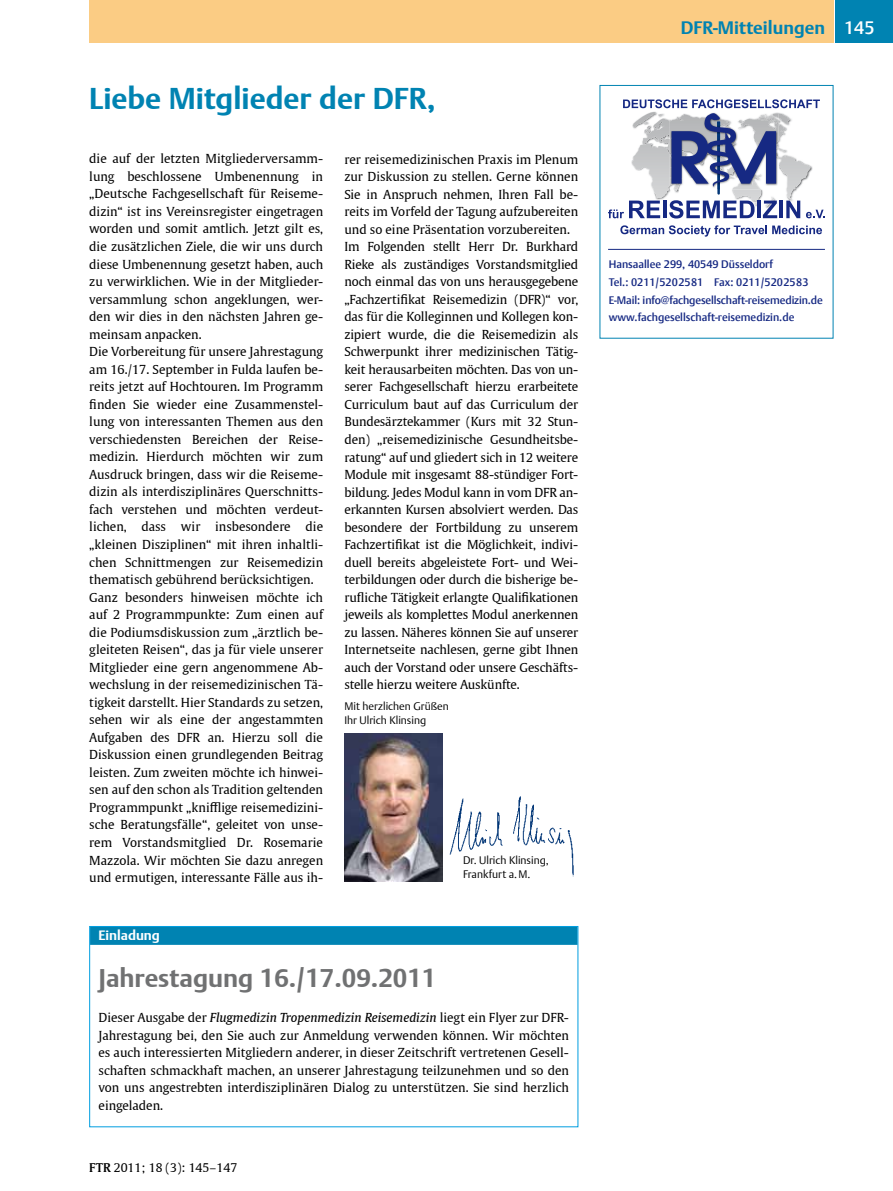
<style>
.page{position:relative;width:893px;height:1191px;background:#fff}
.page>*{position:absolute;margin:0;border:0;box-sizing:border-box;transform-origin:0 0}
.t1{font:700 30px "Thieme Argo 2008";color:#0083b2}
.t2{font:700 25.5px "Thieme Argo 2008";color:#707172}
.t3{font:700 18px "Thieme Argo 2008";color:#0083b2}
.t4{font:700 13.5px "Thieme Argo 2008";color:#fff}
.t5{font:12.3px/17.5px "Thieme Gulliver 2008";letter-spacing:-.005em;color:#000}
.t6{font:12px "Thieme Gulliver 2008";color:#000}
.t7{font:500 10.8px/17.5px "Thieme Argo 2008";color:#162983}
.t8{font:300 10.8px/13.5px "Thieme Argo 2008";color:#000}
.s1{font-style:italic}
.s2{font-weight:600}
.s3{font-weight:500;color:#fff}
</style>
<div class="page">
<div style="left:89px;top:0;width:744px;height:43px;background:#fbcc84"></div>
<div style="left:836px;top:0;width:57px;height:43px;background:#0083b2"></div>
<svg style="left:608px;top:99px;width:217px;height:119px"></svg>
<svg style="left:620px;top:225px;width:202px;height:12px"></svg>
<hr style="left:608px;top:249px;width:217px;height:1px;background:#162983">
<img style="left:449px;top:797px;width:125px;height:76px">
<img style="left:344px;top:733px;width:98px;height:148px">
<div style="left:90px;top:927px;width:488px;height:18px;background:#0083b2"></div>
<div style="left:89px;top:926px;width:489px;height:201px;border:1px solid #009ee0"></div>
<h1 class="t1" style="left:89px;top:78px;width:348px">Liebe Mitglieder der DFR,</h1>
<p class="t5" style="left:89px;top:149px;width:235px">die auf der letzten Mitgliederversamm&shy;lung beschlossene Umbenennung in „Deutsche Fachgesellschaft für Reiseme&shy;dizin“ ist ins Vereinsregister eingetragen worden und somit amtlich. Jetzt gilt es, die zusätzlichen Ziele, die wir uns durch diese Umbenennung gesetzt haben, auch zu verwirklichen. Wie in der Mitglieder&shy;versammlung schon angeklungen, wer&shy;den wir dies in den nächsten Jahren ge&shy;meinsam anpacken.<br>Die Vorbereitung für unsere Jahrestagung am 16./17. September in Fulda laufen be&shy;reits jetzt auf Hochtouren. Im Programm finden Sie wieder eine Zusammenstel&shy;lung von interessanten Themen aus den verschiedensten Bereichen der Reise&shy;medizin. Hierdurch möchten wir zum Ausdruck bringen, dass wir die Reiseme&shy;dizin als interdisziplinäres Querschnitts&shy;fach verstehen und möchten verdeut&shy;lichen, dass wir insbesondere die „kleinen Disziplinen“ mit ihren inhaltli&shy;chen Schnittmengen zur Reisemedizin thematisch gebührend berücksichtigen.<br>Ganz besonders hinweisen möchte ich auf 2 Programmpunkte: Zum einen auf die Podiumsdiskussion zum „ärztlich be&shy;gleiteten Reisen“, das ja für viele unserer Mitglieder eine gern angenommene Ab&shy;wechslung in der reisemedizinischen Tä&shy;tigkeit darstellt. Hier Standards zu setzen, sehen wir als eine der angestammten Aufgaben des DFR an. Hierzu soll die Diskussion einen grundlegenden Beitrag leisten. Zum zweiten möchte ich hinwei&shy;sen auf den schon als Tradition geltenden Programmpunkt „knifflige reisemedizini&shy;sche Beratungsfälle“, geleitet von unse&shy;rem Vorstandsmitglied Dr. Rosemarie Mazzola. Wir möchten Sie dazu anregen und ermutigen, interessante Fälle aus ih-</p>
<p class="t5" style="left:344px;top:150px;width:235px">rer reisemedizinischen Praxis im Plenum zur Diskussion zu stellen. Gerne können Sie in Anspruch nehmen, Ihren Fall be&shy;reits im Vorfeld der Tagung aufzubereiten und so eine Präsentation vorzubereiten.<br>Im Folgenden stellt Herr Dr. Burkhard Rieke als zuständiges Vorstandsmitglied noch einmal das von uns herausgegebene „Fachzertifikat Reisemedizin (DFR)“ vor, das für die Kolleginnen und Kollegen kon&shy;zipiert wurde, die die Reisemedizin als Schwerpunkt ihrer medizinischen Tätig&shy;keit herausarbeiten möchten. Das von un&shy;serer Fachgesellschaft hierzu erarbeitete Curriculum baut auf das Curriculum der Bundesärztekammer (Kurs mit 32 Stun&shy;den) „reisemedizinische Gesundheitsbe&shy;ratung“ auf und gliedert sich in 12 weitere Module mit insgesamt 88-stündiger Fort&shy;bildung. Jedes Modul kann in vom DFR an&shy;erkannten Kursen absolviert werden. Das besondere der Fortbildung zu unserem Fachzertifikat ist die Möglichkeit, indivi&shy;duell bereits abgeleistete Fort- und Wei&shy;terbildungen oder durch die bisherige be&shy;rufliche Tätigkeit erlangte Qualifikationen jeweils als komplettes Modul anerkennen zu lassen. Näheres können Sie auf unserer Internetseite nachlesen, gerne gibt Ihnen auch der Vorstand oder unsere Geschäfts&shy;stelle hierzu weitere Auskünfte.</p>
<p class="t8" style="left:344px;top:699px;width:106px">Mit herzlichen Grüßen<br>Ihr Ulrich Klinsing</p>
<p class="t8" style="left:463px;top:853px;width:87px">Dr. Ulrich Klinsing,<br>Frankfurt a.M.</p>
<p class="t4" style="left:99px;top:926px;width:63px">Einladung</p>
<h2 class="t2" style="left:99px;top:960px;width:339px">Jahrestagung 16./17.09.2011</h2>
<p class="t5" style="left:99px;top:1008px;width:472px;text-align:justify">Dieser Ausgabe der <span class="s1">Flugmedizin Tropenmedizin Reisemedizin</span> liegt ein Flyer zur DFR-Jahrestagung bei, den Sie auch zur Anmeldung verwenden können. Wir möchten es auch interessierten Mitgliedern anderer, in dieser Zeitschrift vertretenen Gesell&shy;schaften schmackhaft machen, an unserer Jahrestagung teilzunehmen und so den von uns angestrebten interdisziplinären Dialog zu unterstützen. Sie sind herzlich eingeladen.</p>
<p class="t6" style="left:89px;top:1158px;width:150px"><span class="s2">FTR</span> 2011; 18 (3): 145–147</p>
<h3 class="t3" style="left:681px;top:16px;width:195px">DFR-Mitteilungen <span class="s3">145</span></h3>
<p class="t7" style="left:609px;top:256px;width:215px">Hansaallee 299, 40549 Düsseldorf<br>Tel.: 0211/5202581 Fax: 0211/5202583<br>E-Mail: info@fachgesellschaft-reisemedizin.de www.fachgesellschaft-reisemedizin.de</p>
</div>
